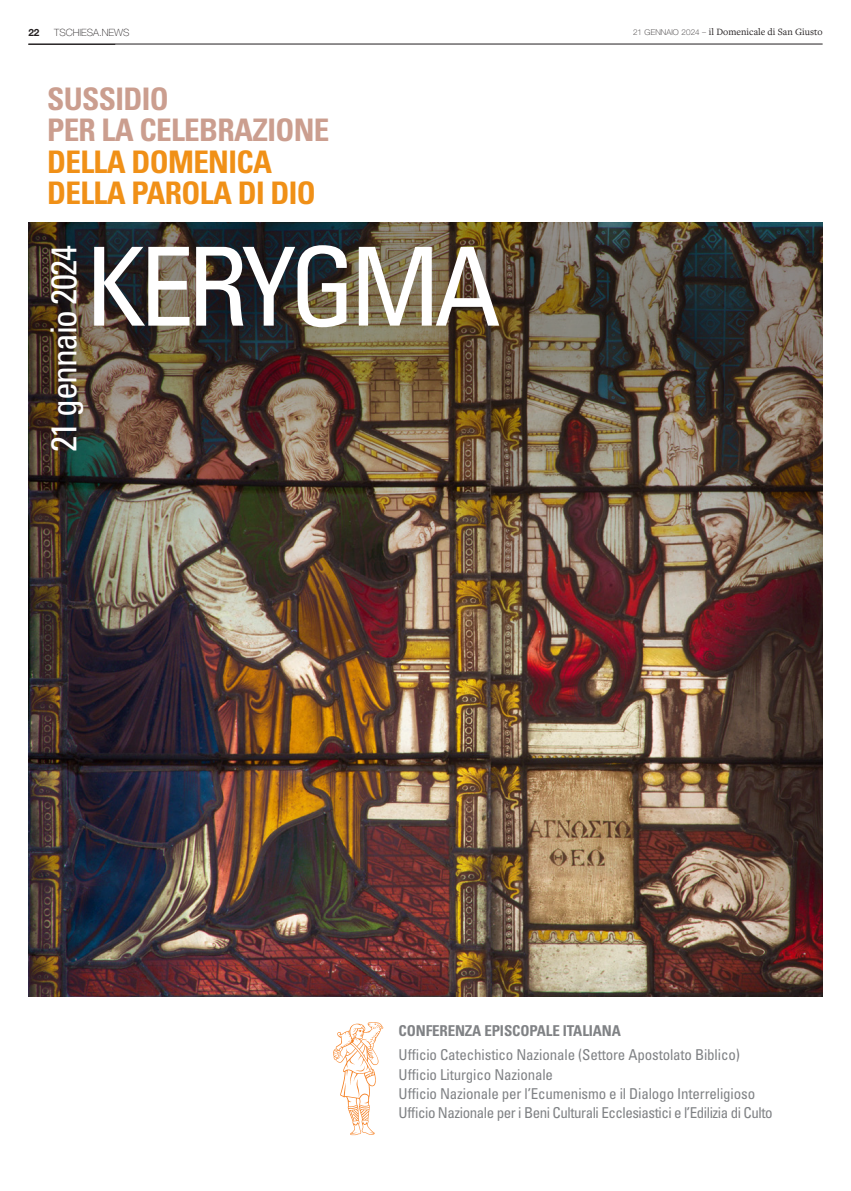
<style>
.page{position:relative;width:851px;height:1191px;background:#fff}
.page>*{position:absolute;margin:0;border:0;box-sizing:border-box;transform-origin:0 0}
.t1{font:condensed 109.1px "Univers LT";letter-spacing:-.06em;color:#fff}
.t2{font:condensed 35.8px "Univers LT";letter-spacing:-.04em;color:#fff}
.t3{font:700 condensed 31.1px/31.1px "Univers LT";letter-spacing:-.02em;color:#f09017}
.t4{font:condensed 15px/19.4px "Univers LT";letter-spacing:-.01em;color:#808285}
.t5{font:10px "Freight Text Pro";color:#231f20}
.t6{font:100 10px "Helvetica Neue LT Std";color:#231f20}
.t7{font:700 10px "Helvetica Neue LT Std";color:#231f20}
.s1{font-family:"Helvetica Neue LT Std";font-weight:100;font-size:8px}
.s2{color:#cb9e8f}
.s3{font-weight:700}
</style>
<div class="page">
<hr style="left:28px;top:44px;width:794px;height:1px;background:#231f20">
<div style="left:28px;top:222px;width:794px;height:775px;background:#231f20;opacity:.5"></div>
<img style="left:333px;top:1022px;width:51px;height:114px">
<p class="t7" style="left:28px;top:26px;width:13px">22</p>
<p class="t6" style="left:54px;top:26px;width:77px">TSCHIESA.NEWS</p>
<p class="t5" style="left:633px;top:26px;width:191px"><span class="s1">21 GENNAIO 2024 –</span> il Domenicale di San Giusto</p>
<p class="t3" style="left:47px;top:84px;width:284px"><span class="s2">SUSSIDIO<br>PER LA CELEBRAZIONE<br></span>DELLA DOMENICA<br>DELLA PAROLA DI DIO</p>
<p class="t2" style="left:41px;top:452px;width:208px;rotate:-90deg">21 gennaio 2024</p>
<p class="t1" style="left:85px;top:218px;width:417px">KERYGMA</p>
<p class="t4" style="left:398px;top:1018px;width:342px;line-height:23.8px"><span class="s3">CONFERENZA EPISCOPALE ITALIANA<br></span>Ufficio Catechistico Nazionale (Settore Apostolato Biblico)</p>
<p class="t4" style="left:398px;top:1064px;width:375px">Ufficio Liturgico Nazionale<br>Ufficio Nazionale per l’Ecumenismo e il Dialogo Interreligioso<br>Ufficio Nazionale per i Beni Culturali Ecclesiastici e l’Edilizia di Culto</p>
</div>
